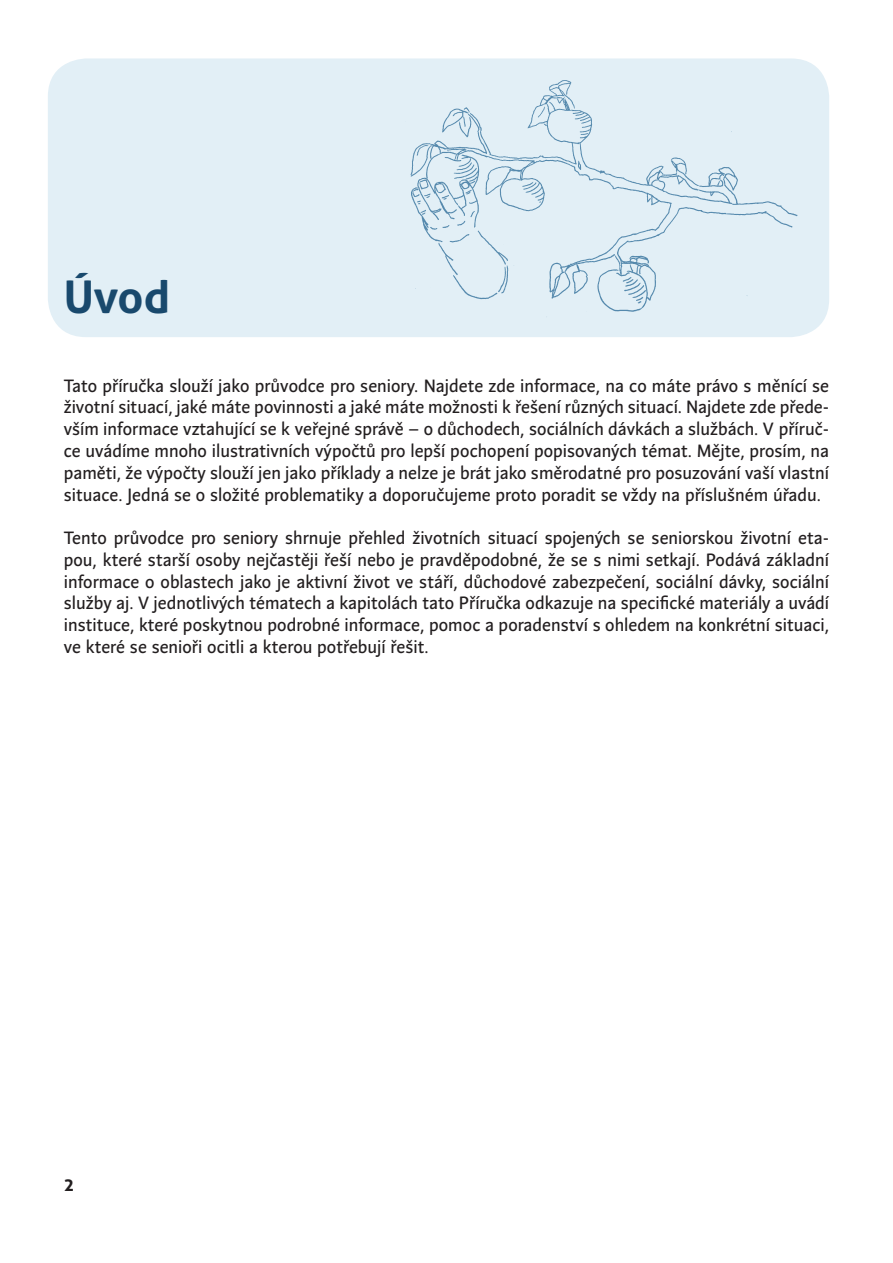
<style>
.page{position:relative;width:893px;height:1263px;background:#fff}
.page>*{position:absolute;margin:0;border:0;box-sizing:border-box;transform-origin:0 0}
.Nadpis_kapitola{font:700 45px "Aller";color:#19496d}
.text{font:17.7px/21.8px "Andulka Sans Text";color:#231f20;text-align:justify}
.t1{font:700 17.7px "Aller";color:#231f20}
</style>
<div class="page">
<div style="left:48px;top:58px;width:781px;height:279px;background:#e2eff6;border-radius:38px"></div>
<img style="left:410px;top:80px;width:388px;height:232px">
<p class="Nadpis_kapitola" style="left:64px;top:269px;width:108px">Úvod</p>
<p class="text" style="left:64px;top:375px;width:767px">Tato příručka slouží jako průvodce pro seniory. Najdete zde informace, na co máte právo s měnící se životní situací, jaké máte povinnosti a jaké máte možnosti k řešení různých situací. Najdete zde přede&shy;vším informace vztahující se k veřejné správě – o důchodech, sociálních dávkách a službách. V příruč&shy;ce uvádíme mnoho ilustrativních výpočtů pro lepší pochopení popisovaných témat. Mějte, prosím, na paměti, že výpočty slouží jen jako příklady a nelze je brát jako směrodatné pro posuzování vaší vlastní situace. Jedná se o složité problematiky a doporučujeme proto poradit se vždy na příslušném úřadu.</p>
<p class="text" style="left:64px;top:527px;width:767px">Tento průvodce pro seniory shrnuje přehled životních situací spojených se seniorskou životní eta&shy;pou, které starší osoby nejčastěji řeší nebo je pravděpodobné, že se s nimi setkají. Podává základní informace o oblastech jako je aktivní život ve stáří, důchodové zabezpečení, sociální dávky, sociální služby aj. V jednotlivých tématech a kapitolách tato Příručka odkazuje na specifické materiály a uvádí instituce, které poskytnou podrobné informace, pomoc a poradenství s ohledem na konkrétní situaci, ve které se senioři ocitli a kterou potřebují řešit.</p>
<p class="t1" style="left:64px;top:1174px;width:12px">2</p>
</div>
